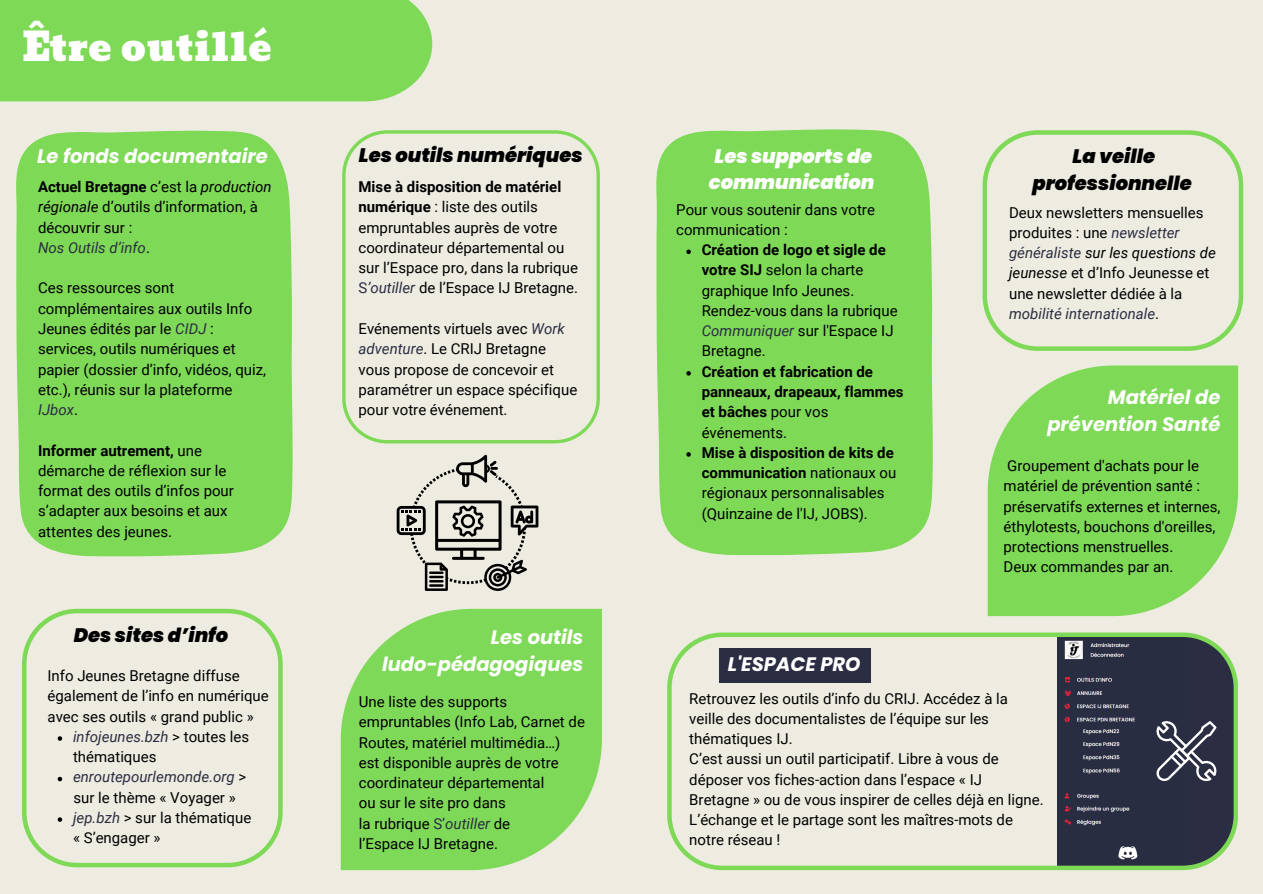
<style>
.page{position:relative;width:1263px;height:894px;background:#fff}
.page>*{position:absolute;margin:0;border:0;box-sizing:border-box;transform-origin:0 0}
.t1{font:39px "Bevan";color:#fff}
.t2{font:italic 700 19.5px/27px "Poppins";color:#fff;text-align:right}
.t3{font:italic 900 19.5px/27px "Poppins";color:#000;text-align:center}
.t4{font:italic 900 19.5px/25.8px "Poppins";color:#fff}
.t5{font:italic 900 19.5px "Poppins";color:#000001}
.t6{font:15px/20.2px "Roboto";color:#000}
.t7{font:700 15px/20.2px "Roboto";color:#000}
.t8{font:italic 15px/20.2px "Roboto";color:#2b2d42}
.s1{font-weight:700}
.s2{font-style:italic}
.s3{font-style:normal;color:#000}
.s4{font-style:italic;color:#2b2d42}
.s5{font-weight:400}
.s6{color:#2b2d42}
</style>
<div class="page">
<div style="left:0;top:0;width:1263px;height:893px;background:#eeece1"></div>
<div style="left:16px;top:130px;width:277px;height:426px;background:#7ed957"></div>
<svg style="left:988px;top:365px;width:250px;height:251px;background:#8adb66"></svg>
<svg style="left:341px;top:608px;width:261px;height:261px;background:#8bdb67"></svg>
<svg style="left:397px;top:454px;width:141px;height:136px"></svg>
<div style="left:0;top:0;width:432px;height:101px;background:#7ed957"></div>
<svg style="left:342px;top:130px;width:258px;height:313px"></svg>
<svg style="left:667px;top:632px;width:571px;height:237px"></svg>
<svg style="left:22px;top:608px;width:261px;height:259px"></svg>
<div style="left:719px;top:647px;width:151px;height:35px;background:#2b2d42"></div>
<svg style="left:1138px;top:636px;width:97px;height:229px;background:#3b414e"></svg>
<div style="left:656px;top:129px;width:277px;height:426px;background:#7ed957"></div>
<svg style="left:982px;top:130px;width:261px;height:221px"></svg>
<svg style="left:686px;top:249px;width:5px;height:5px"></svg>
<svg style="left:686px;top:371px;width:5px;height:4px"></svg>
<svg style="left:686px;top:452px;width:5px;height:4px"></svg>
<svg style="left:58px;top:736px;width:4px;height:4px"></svg>
<svg style="left:58px;top:776px;width:4px;height:5px"></svg>
<svg style="left:58px;top:817px;width:4px;height:4px"></svg>
<p class="t1" style="left:22px;top:16px;width:252px">Être outillé</p>
<p class="t2" style="left:37px;top:143px;width:232px">Le fonds documentaire</p>
<p class="t6" style="left:38px;top:177px;width:235px"><span class="s1">Actuel Bretagne</span> c’est la <span class="s2">production régionale</span> d’outils d’information, à</p>
<p class="t8" style="left:38px;top:217px;width:113px"><span class="s3">découvrir sur :<br></span>Nos Outils d’info<span class="s3">.</span></p>
<p class="t6" style="left:38px;top:278px;width:138px">Ces ressources sont</p>
<p class="t6" style="left:38px;top:298px;width:230px">complémentaires aux outils Info<br>Jeunes édités par le <span class="s4">CIDJ</span> : services, outils numériques et papier (dossier d’info, vidéos, quiz, etc.), réunis sur la plateforme<br><span class="s4">IJbox</span>.</p>
<p class="t7" style="left:38px;top:440px;width:165px">Informer autrement, <span class="s5">une</span></p>
<p class="t6" style="left:38px;top:460px;width:197px">démarche de réflexion sur le format des outils d’infos pour s’adapter aux besoins et aux attentes des jeunes.</p>
<p class="t3" style="left:74px;top:621px;width:156px">Des sites d’info</p>
<h3 class="t6" style="left:48px;top:665px;width:194px">Info Jeunes Bretagne diffuse</h3>
<p class="t6" style="left:48px;top:686px;width:223px">également de l’info en numérique</p>
<p class="t6" style="left:48px;top:706px;width:208px">avec ses outils « grand public »</p>
<p class="t6" style="left:73px;top:726px;width:178px"><span class="s4">infojeunes.bzh</span> &gt; toutes les thématiques</p>
<p class="t8" style="left:73px;top:767px;width:175px">enroutepourlemonde.org <span class="s3">&gt;</span></p>
<p class="t6" style="left:74px;top:787px;width:164px">sur le thème « Voyager »</p>
<p class="t6" style="left:73px;top:807px;width:180px"><span class="s4">jep.bzh</span> &gt; sur la thématique « S’engager »</p>
<h3 class="t5" style="left:359px;top:142px;width:225px">Les outils numériques</h3>
<p class="t6" style="left:358px;top:177px;width:221px"><span class="s1">Mise à disposition de matériel numérique</span> : liste des outils empruntables auprès de votre coordinateur départemental ou sur l’Espace pro, dans la rubrique<br><span class="s6">S</span><span class="s4">’outiller</span> de l’Espace IJ Bretagne.</p>
<p class="t6" style="left:358px;top:318px;width:220px">Evénements virtuels avec <span class="s4">Work adventure</span>. Le CRIJ Bretagne vous propose de concevoir et paramétrer un espace spécifique pour votre événement.</p>
<p class="t2" style="left:382px;top:623px;width:203px">Les outils ludo-pédagogiques</p>
<h3 class="t6" style="left:359px;top:691px;width:228px">Une liste des supports empruntables (Info Lab, Carnet de<br>Routes, matériel multimédia…)</h3>
<p class="t6" style="left:359px;top:752px;width:201px">est disponible auprès de votre coordinateur départemental</p>
<p class="t6" style="left:359px;top:792px;width:148px">ou sur le site pro dans</p>
<p class="t6" style="left:359px;top:813px;width:153px">la rubrique <span class="s6">S’</span><span class="s4">outiller</span> de</p>
<p class="t6" style="left:359px;top:833px;width:141px">l’Espace IJ Bretagne.</p>
<h3 class="t4" style="left:709px;top:143px;width:167px">Les supports de communication</h3>
<p class="t6" style="left:676px;top:199px;width:200px">Pour vous soutenir dans votre communication :</p>
<p class="t6" style="left:702px;top:240px;width:197px"><span class="s1">Création de logo et sigle de votre SIJ</span> selon la charte graphique Info Jeunes.<br>Rendez-vous dans la rubrique<br><span class="s4">Communiquer</span> sur l'Espace IJ<br>Bretagne.</p>
<p class="t7" style="left:702px;top:361px;width:203px">Création et fabrication de panneaux, drapeaux, flammes et bâches <span class="s5">pour vos événements.</span></p>
<p class="t6" style="left:702px;top:442px;width:196px"><span class="s1">Mise à disposition de kits de communication</span> nationaux ou régionaux personnalisables (Quinzaine de l'IJ, JOBS).</p>
<h1 class="t2" style="left:728px;top:650px;width:134px">L'ESPACE PRO</h1>
<p class="t3" style="left:1032px;top:143px;width:161px">La veille professionnelle</p>
<p class="t6" style="left:1009px;top:202px;width:208px">Deux newsletters mensuelles produites : une <span class="s4">newsletter généraliste</span> <span class="s2">sur les questions de</span></p>
<h3 class="t6" style="left:1009px;top:263px;width:202px"><span class="s2">jeunesse</span> et d’Info Jeunesse et une newsletter dédiée à la <span class="s4">mobilité internationale</span>.</h3>
<p class="t2" style="left:1047px;top:384px;width:175px">Matériel de prévention Santé</p>
<p class="t6" style="left:1003px;top:455px;width:219px">Groupement d'achats pour le matériel de prévention santé : préservatifs externes et internes, éthylotests, bouchons d'oreilles, protections menstruelles.</p>
<p class="t6" style="left:1003px;top:557px;width:171px">Deux commandes par an.</p>
<h3 class="t6" style="left:689px;top:688px;width:320px">Retrouvez les outils d’info du CRIJ. Accédez à la veille des documentalistes de l’équipe sur les thématiques IJ.</h3>
<p class="t6" style="left:689px;top:748px;width:356px">C’est aussi un outil participatif. Libre à vous de déposer vos fiches-action dans l’espace « IJ Bretagne » ou de vous inspirer de celles déjà en ligne.<br>L’échange et le partage sont les maîtres-mots de notre réseau !</p>
</div>
